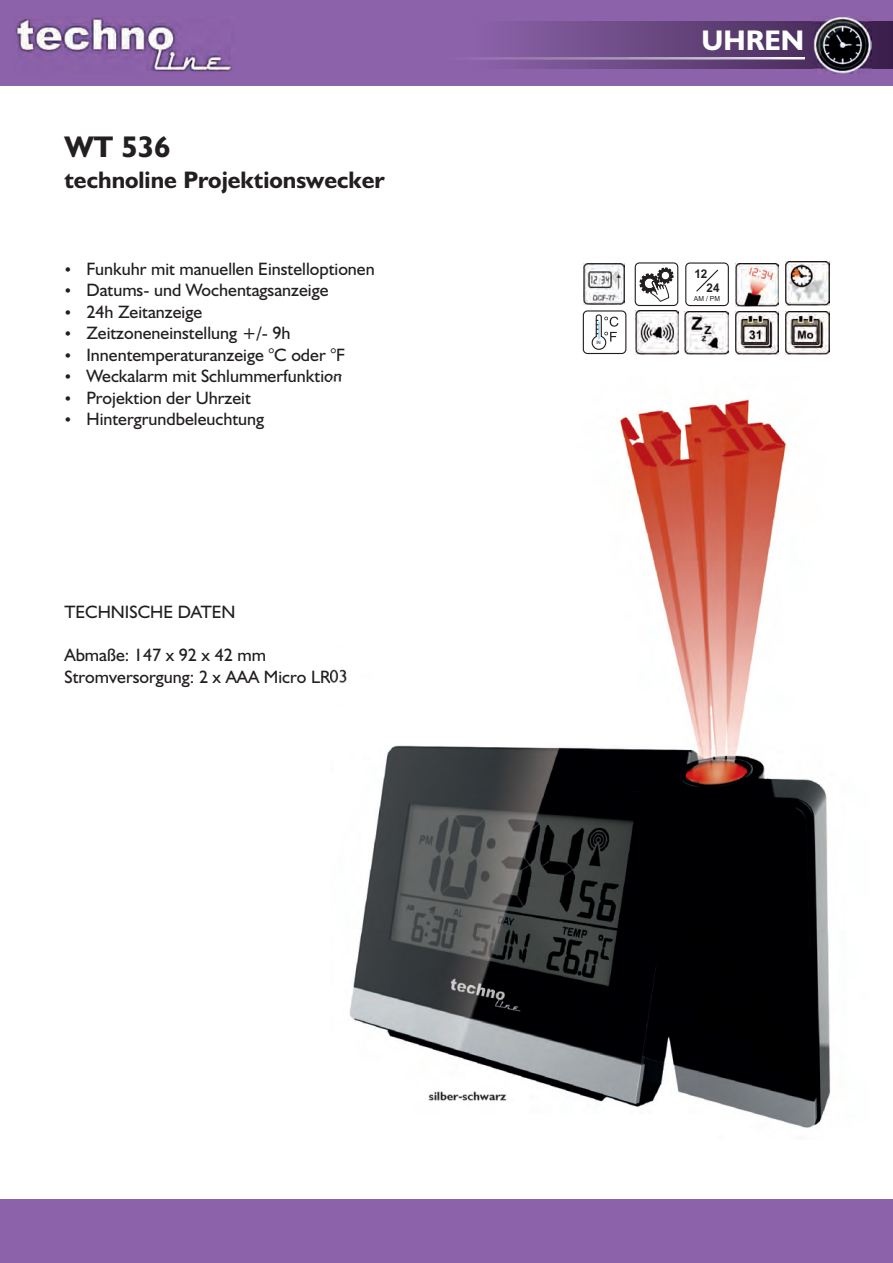
<style>
.page{position:relative;width:893px;height:1263px;background:#fff}
.page>*{position:absolute;margin:0;border:0;box-sizing:border-box;transform-origin:0 0}
.t1{font:700 30px "Humanist 521 BT";color:#231f20}
.t2{font:700 28.5px "Humanist 521 BT";color:#fff}
.t3{font:700 24px "Humanist 521 BT";color:#231f20}
.t4{font:18px/21.5px "Humanist 521 BT";color:#231f20}
.t5{font:700 12px/13px "Arial";color:#231f20}
.t6{font:7.05px "Arial";color:#231f20}
.t7{font:4.5px "Arial";color:#231f20}
</style>
<div class="page">
<div style="left:0;top:0;width:893px;height:85px;background:#8c62aa"></div>
<img style="left:15px;top:17px;width:217px;height:55px">
<img style="left:18px;top:20px;width:213px;height:50px">
<div style="left:0;top:1199px;width:893px;height:64px;background:#8c62aa"></div>
<img style="left:517px;top:21px;width:376px;height:47px">
<img style="left:476px;top:57px;width:328px;height:3px">
<img style="left:814px;top:16px;width:57px;height:57px">
<img style="left:331px;top:377px;width:500px;height:751px">
<div style="left:583px;top:310px;width:43px;height:44px;background:#fff;border:1px solid #231f20;border-radius:4px"></div>
<svg style="left:591px;top:314px;width:27px;height:36px"></svg>
<div style="left:635px;top:262px;width:43px;height:44px;background:#fff;border:1px solid #231f20;border-radius:4px"></div>
<svg style="left:639px;top:267px;width:35px;height:35px"></svg>
<div style="left:685px;top:262px;width:44px;height:44px;background:#fff;border:1px solid #231f20;border-radius:4px"></div>
<svg style="left:696px;top:269px;width:22px;height:23px"></svg>
<img style="left:735px;top:263px;width:44px;height:44px">
<img style="left:786px;top:311px;width:43px;height:44px">
<img style="left:735px;top:311px;width:44px;height:44px">
<img style="left:635px;top:311px;width:44px;height:43px">
<img style="left:685px;top:311px;width:43px;height:44px">
<img style="left:584px;top:263px;width:41px;height:41px">
<img style="left:786px;top:262px;width:43px;height:43px">
<h1 class="t1" style="left:64px;top:135px;width:107px">WT 536</h1>
<h3 class="t3" style="left:64px;top:169px;width:322px">technoline Projektionswecker</h3>
<p class="t4" style="left:86px;top:259px;width:290px">Funkuhr mit manuellen Einstelloptionen</p>
<p class="t4" style="left:86px;top:281px;width:260px">Datums- und Wochentagsanzeige<br>24h Zeitanzeige<br>Zeitzoneneinstellung +/- 9h<br>Innentemperaturanzeige °C oder °F<br>Weckalarm mit Schlummerfunktion<br>Projektion der Uhrzeit<br>Hintergrundbeleuchtung</p>
<p class="t4" style="left:64px;top:603px;width:173px">TECHNISCHE DATEN</p>
<p class="t4" style="left:64px;top:646px;width:286px">Abmaße: 147 x 92 x 42 mm<br>Stromversorgung: 2 x AAA Micro LR03</p>
<p class="t7" style="left:596px;top:341px;width:6px">IN</p>
<h2 class="t2" style="left:702px;top:28px;width:104px">UHREN</h2>
<p class="t5" style="left:707px;top:269px;width:14px;text-indent:-12px">12<br>24</p>
<p class="t6" style="left:694px;top:296px;width:28px">AM / PM</p>
</div>
